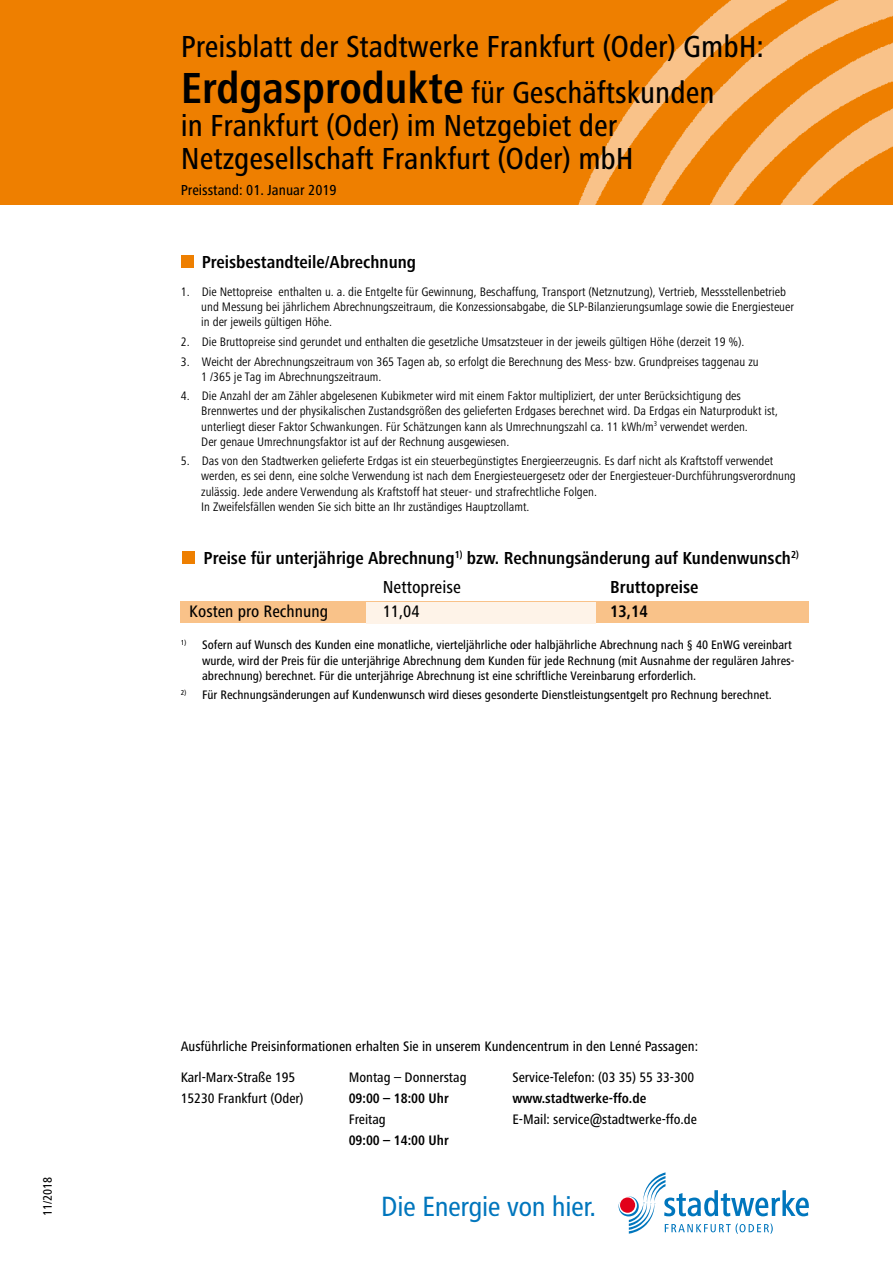
<style>
.page{position:relative;width:893px;height:1263px;background:#fff}
.page>*{position:absolute;margin:0;border:0;box-sizing:border-box;transform-origin:0 0}
.t1{font:500 condensed 31.5px/46.7px "Frutiger Next Pro";color:#000}
.t2{font:condensed 27.6px "Frutiger LT Com";color:#0076bd}
.t3{font:700 condensed 18px "Frutiger Next Pro";color:#000}
.t4{font:500 condensed 18px "Frutiger Next Pro";color:#000}
.t5{font:500 condensed 17.25px "Frutiger Next Pro";color:#000}
.t6{font:700 condensed 17.25px "Frutiger Next Pro";color:#000}
.t7{font:500 condensed 15px "Frutiger Next Pro";color:#000}
.t8{font:500 condensed 14.25px/30.8px "Frutiger Next Pro";color:#000}
.t9{font:700 condensed 14.25px "Frutiger Next Pro";color:#000}
.t10{font:condensed 12.75px/15.1px "Frutiger Next Pro";color:#000}
.t11{font:500 condensed 12.75px/15.3px "Frutiger Next Pro";color:#000}
.s1{font-weight:700;font-size:45px}
</style>
<div class="page">
<svg style="left:619px;top:1172px;width:190px;height:62px"></svg>
<div style="left:0;top:0;width:893px;height:205px;background:#ee7f00"></div>
<img style="left:147px;top:0;width:746px;height:204px">
<div style="left:182px;top:551px;width:13px;height:12px;background:#ee7f00"></div>
<div style="left:181px;top:602px;width:628px;height:21px;background:#f9c289"></div>
<div style="left:366px;top:602px;width:229px;height:21px;background:#fef3e8"></div>
<div style="left:181px;top:255px;width:13px;height:13px;background:#ee7f00"></div>
<h1 class="t1" style="left:181px;top:23px;width:585px">Preisblatt der Stadtwerke Frankfurt (Oder) GmbH:<br><span class="s1">Erdgasprodukte</span> für Geschäftskunden</h1>
<h1 class="t1" style="left:181px;top:109px;width:455px;line-height:33px">in Frankfurt (Oder) im Netzgebiet der<br>Netzgesellschaft Frankfurt (Oder) mbH</h1>
<p class="t7" style="left:181px;top:182px;width:157px">Preisstand: 01. Januar 2019</p>
<h3 class="t3" style="left:202px;top:252px;width:216px">Preisbestandteile/Abrechnung</h3>
<p class="t10" style="left:201px;top:284px;width:594px;text-indent:-20px">1. Die Nettopreise enthalten u. a. die Entgelte für Gewinnung, Beschaffung, Transport (Netznutzung), Vertrieb, Messstellenbetrieb und Messung bei jährlichem Abrechnungszeitraum, die Konzessionsabgabe, die SLP-Bilanzierungsumlage sowie die Energiesteuer in der jeweils gültigen Höhe.</p>
<p class="t10" style="left:181px;top:334px;width:565px">2. Die Bruttopreise sind gerundet und enthalten die gesetzliche Umsatzsteuer in der jeweils gültigen Höhe (derzeit 19 %).</p>
<p class="t10" style="left:201px;top:354px;width:559px;text-indent:-20px">3. Weicht der Abrechnungszeitraum von 365 Tagen ab, so erfolgt die Berechnung des Mess- bzw. Grundpreises taggenau zu<br>1 /365 je Tag im Abrechnungszeitraum.</p>
<p class="t10" style="left:201px;top:388px;width:578px;text-indent:-20px">4. Die Anzahl der am Zähler abgelesenen Kubikmeter wird mit einem Faktor multipliziert, der unter Berücksichtigung des Brennwertes und der physikalischen Zustandsgrößen des gelieferten Erdgases berechnet wird. Da Erdgas ein Naturprodukt ist, unterliegt dieser Faktor Schwankungen. Für Schätzungen kann als Umrechnungszahl ca. 11 kWh/m<sup>3</sup> verwendet werden.<br>Der genaue Umrechnungsfaktor ist auf der Rechnung ausgewiesen.</p>
<p class="t10" style="left:201px;top:453px;width:596px;text-indent:-20px">5. Das von den Stadtwerken gelieferte Erdgas ist ein steuerbegünstigtes Energieerzeugnis. Es darf nicht als Kraftstoff verwendet werden, es sei denn, eine solche Verwendung ist nach dem Energiesteuergesetz oder der Energiesteuer-Durchführungsverordnung zulässig. Jede andere Verwendung als Kraftstoff hat steuer- und strafrechtliche Folgen.<br>In Zweifelsfällen wenden Sie sich bitte an Ihr zuständiges Hauptzollamt.</p>
<h3 class="t3" style="left:204px;top:547px;width:597px">Preise für unterjährige Abrechnung<sup>1)</sup> bzw. Rechnungsänderung auf Kundenwunsch<sup>2)</sup></h3>
<h3 class="t5" style="left:189px;top:601px;width:140px">Kosten pro Rechnung</h3>
<h3 class="t5" style="left:383px;top:601px;width:38px">11,04</h3>
<h3 class="t6" style="left:610px;top:601px;width:39px">13,14</h3>
<h3 class="t4" style="left:383px;top:577px;width:80px">Nettopreise</h3>
<h3 class="t3" style="left:610px;top:577px;width:90px">Bruttopreise</h3>
<p class="t11" style="left:202px;top:637px;width:594px;text-indent:-21px"><sup>1)</sup> Sofern auf Wunsch des Kunden eine monatliche, vierteljährliche oder halbjährliche Abrechnung nach § 40 EnWG vereinbart wurde, wird der Preis für die unterjährige Abrechnung dem Kunden für jede Rechnung (mit Ausnahme der regulären Jahres&shy;abrechnung) berechnet. Für die unterjährige Abrechnung ist eine schriftliche Vereinbarung erforderlich.</p>
<p class="t11" style="left:181px;top:687px;width:592px"><sup>2)</sup> Für Rechnungsänderungen auf Kundenwunsch wird dieses gesonderte Dienstleistungsentgelt pro Rechnung berechnet.</p>
<p class="t11" style="left:40px;top:1216px;width:41px;rotate:-90deg">11/2018</p>
<p class="t8" style="left:181px;top:1031px;width:519px">Ausführliche Preisinformationen erhalten Sie in unserem Kundencentrum in den Lenné Passagen:<br>Karl-Marx-Straße 195</p>
<p class="t8" style="left:181px;top:1083px;width:124px">15230 Frankfurt (Oder)</p>
<p class="t8" style="left:512px;top:1062px;width:183px">Service-Telefon: (03 35) 55 33-300</p>
<p class="t9" style="left:512px;top:1090px;width:135px">www.stadtwerke-ffo.de</p>
<p class="t8" style="left:512px;top:1104px;width:186px">E-Mail: service@stadtwerke-ffo.de</p>
<p class="t8" style="left:349px;top:1062px;width:119px">Montag – Donnerstag</p>
<p class="t9" style="left:349px;top:1090px;width:102px">09:00 – 18:00 Uhr</p>
<p class="t8" style="left:349px;top:1104px;width:39px">Freitag</p>
<p class="t9" style="left:349px;top:1132px;width:102px">09:00 – 14:00 Uhr</p>
<h2 class="t2" style="left:382px;top:1190px;width:216px">Die Energie von hier.</h2>
</div>
